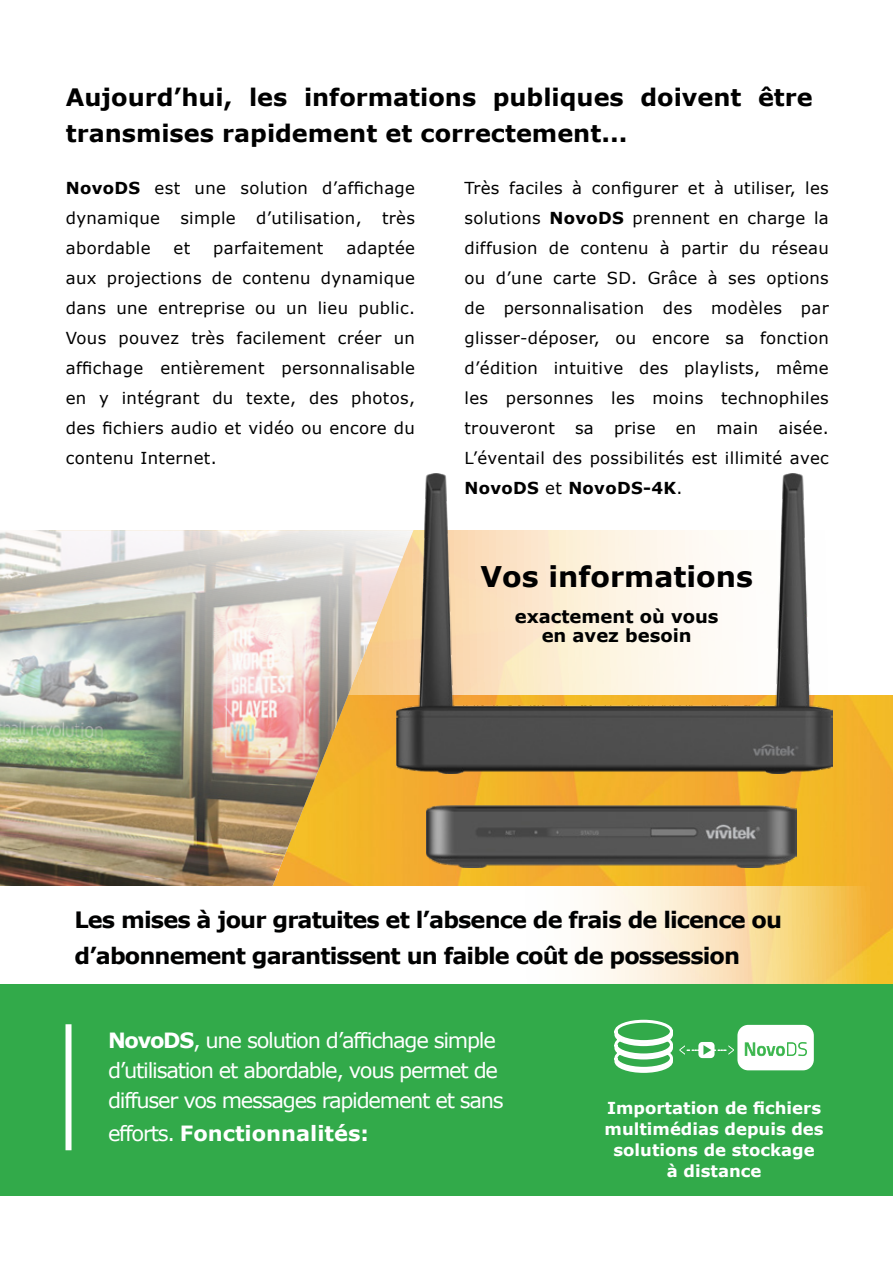
<style>
.page{position:relative;width:893px;height:1263px;background:#fff}
.page>*{position:absolute;margin:0;border:0;box-sizing:border-box;transform-origin:0 0}
.t1{font:700 28.5px "Verdana";color:#000}
.t2{font:700 24px/36px "Verdana";color:#000}
.t3{font:700 22.5px/36px "Verdana";letter-spacing:-.04em;color:#000101}
.t4{font:21px/30px "Verdana";letter-spacing:-.06em;color:#fff}
.t5{font:700 21px "Verdana";color:#fff}
.t6{font:700 18px/18.6px "Verdana";color:#000101;text-align:center}
.t7{font:16.5px/30px "Verdana";letter-spacing:.02em;color:#000;text-align:justify}
.t8{font:700 16.5px/21px "Verdana";color:#fff;text-align:center}
.s1{font-weight:700}
.s2{font-weight:400}
</style>
<div class="page">
<img style="left:413px;top:695px;width:480px;height:191px">
<img style="left:0;top:530px;width:413px;height:356px">
<img style="left:427px;top:805px;width:369px;height:62px">
<svg style="left:0;top:886px;width:893px;height:99px"></svg>
<img style="left:397px;top:474px;width:435px;height:299px">
<div style="left:0;top:985px;width:893px;height:211px;background:#32aa4a"></div>
<div style="left:66px;top:1024px;width:6px;height:126px;background:#fff"></div>
<div style="left:737px;top:1025px;width:77px;height:45px;background:#fff;border-radius:11px"></div>
<svg style="left:745px;top:1042px;width:62px;height:14px"></svg>
<svg style="left:614px;top:1019px;width:120px;height:54px"></svg>
<h2 class="t2" style="left:66px;top:80px;width:748px">Aujourd’hui, les informations publiques doivent être transmises rapidement et correctement...</h2>
<p class="t7" style="left:66px;top:174px;width:351px"><span class="s1">NovoDS</span> est une solution d’affichage dynamique simple d’utilisation, très abordable</p>
<p class="t7" style="left:66px;top:234px;width:351px;text-indent:281px">adaptée aux projections de contenu dynamique dans une entreprise ou un lieu public.<br>Vous pouvez très facilement créer un affichage entièrement personnalisable en y intégrant du texte, des photos, des fichiers audio et vidéo ou encore du contenu Internet.</p>
<p class="t7" style="left:174px;top:234px;width:18px">et</p>
<p class="t7" style="left:213px;top:234px;width:112px">parfaitement</p>
<p class="t7" style="left:464px;top:174px;width:366px">Très faciles à configurer et à utiliser, les solutions <span class="s1">NovoDS</span> prennent en charge la diffusion de contenu à partir du réseau ou d’une carte SD. Grâce à ses options de personnalisation des modèles par glisser-déposer, ou encore sa fonction d’édition intuitive des playlists, même les personnes les moins technophiles trouveront sa prise en main aisée.<br>L’éventail des possibilités est illimité avec <span class="s1">NovoDS</span> et <span class="s1">NovoDS-4K</span>.</p>
<h1 class="t1" style="left:480px;top:558px;width:274px">Vos informations</h1>
<p class="t6" style="left:515px;top:607px;width:205px">exactement où vous en avez besoin</p>
<h3 class="t3" style="left:75px;top:902px;width:709px">Les mises à jour gratuites et l’absence de frais de licence ou d’abonnement garantissent un faible coût de possession</h3>
<p class="t4" style="left:108px;top:1025px;width:397px"><span class="s1">NovoDS</span>, une solution d’affichage simple d’utilisation et abordable, vous permet de diffuser vos messages rapidement et sans</p>
<p class="t5" style="left:108px;top:1119px;width:262px"><span class="s2">efforts.</span> Fonctionnalités:</p>
<p class="t8" style="left:604px;top:1098px;width:221px">Importation de fichiers multimédias depuis des solutions de stockage<br>à distance</p>
</div>
